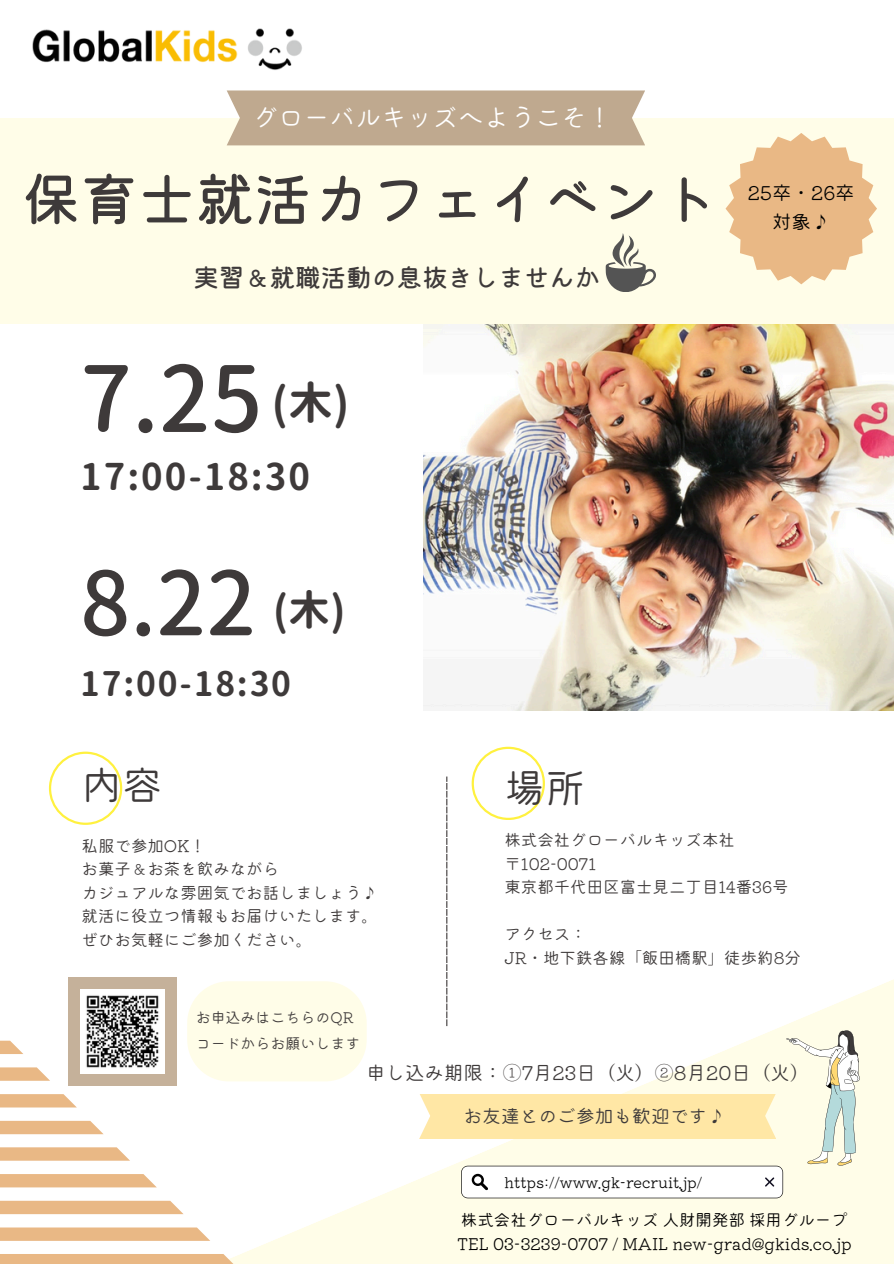
<style>
.page{position:relative;width:894px;height:1264px;background:#fff}
.page>*{position:absolute;margin:0;border:0;box-sizing:border-box;transform-origin:0 0}
.t1{font:500 90.75px "Gen Jyuu Gothic";color:#3e3a3a}
.t2{font:500 87.75px "Gen Jyuu Gothic";color:#3e3a3a}
.t3{font:57.9px "Mamelon 5 Hi Regular";color:#3e3a3a}
.t4{font:700 44.4px "Gen Jyuu Gothic";color:#3e3a3a}
.t5{font:700 41.4px "Gen Jyuu Gothic";color:#3e3a3a}
.t6{font:40.35px "Mamelon 3 Hi Regular";color:#3e3a3a}
.t7{font:700 36.6px "Gen Jyuu Gothic";letter-spacing:.055em;color:#3e3a3a}
.t8{font:700 33.6px "Gen Jyuu Gothic";letter-spacing:.055em;color:#3e3a3a}
.t9{font:25.65px "Mamelon 3 Hi Regular";color:#fff}
.t10{font:25.35px "Mamelon 5 Hi Regular";color:#3e3a3a}
.t11{font:19.5px "Mamelon 3 Hi Regular";color:#3e3a3a}
.t12{font:19.5px "Mamelon 3 Hi Regular";color:#000}
.t13{font:18.75px "Mamelon 3 Hi Regular";color:#3e3a3a}
.t14{font:16.5px "Mamelon 3 Hi Regular";color:#3e3a3a}
.t15{font:16.5px "Mamelon 3 Hi Regular";color:#000}
.t16{font:15px "Mamelon 3 Hi Regular";color:#000}
.t17{font:15px/25.8px "Mamelon 3 Hi Regular";color:#3e3a3a}
</style>
<div class="page">
<svg style="left:173px;top:977px;width:720px;height:286px;fill:#fffde8"></svg>
<svg style="left:0;top:1040px;width:23px;height:14px"></svg>
<svg style="left:0;top:1067px;width:49px;height:13px"></svg>
<svg style="left:0;top:1094px;width:76px;height:13px"></svg>
<svg style="left:0;top:1120px;width:103px;height:14px"></svg>
<svg style="left:0;top:1147px;width:129px;height:13px;background:#eabc8d"></svg>
<div style="left:0;top:1174px;width:157px;height:13px;background:#e9b885"></div>
<svg style="left:0;top:1200px;width:183px;height:14px;background:#eabe8f"></svg>
<svg style="left:0;top:1227px;width:210px;height:13px;background:#eabc8d"></svg>
<svg style="left:0;top:1253px;width:237px;height:10px;background:#ebc194"></svg>
<img style="left:423px;top:324px;width:470px;height:387px">
<div style="left:0;top:118px;width:893px;height:206px;background:#fffde8"></div>
<svg style="left:49px;top:751px;width:73px;height:73px"></svg>
<div style="left:68px;top:977px;width:108px;height:108px;background:#c5b19a"></div>
<svg style="left:605px;top:233px;width:51px;height:59px"></svg>
<img style="left:32px;top:28px;width:270px;height:42px">
<svg style="left:419px;top:746px;width:440px;height:452px"></svg>
<svg style="left:187px;top:981px;width:179px;height:100px;background:#fffde9"></svg>
<div style="left:227px;top:91px;width:417px;height:54px;background:#bfa98f"></div>
<img style="left:80px;top:989px;width:85px;height:84px">
<svg style="left:725px;top:133px;width:151px;height:151px"></svg>
<h1 class="t9" style="left:252px;top:104px;width:361px">グローバルキッズへようこそ！</h1>
<h4 class="t3" style="left:22px;top:170px;width:696px">保育士就活カフェイベント</h4>
<p class="t10" style="left:193px;top:264px;width:408px">実習＆就職活動の息抜きしませんか</p>
<p class="t1" style="left:80px;top:334px;width:183px">7.25</p>
<p class="t4" style="left:271px;top:372px;width:79px">(木)</p>
<p class="t7" style="left:80px;top:451px;width:231px">17:00-18:30</p>
<p class="t2" style="left:80px;top:541px;width:177px">8.22</p>
<p class="t5" style="left:273px;top:581px;width:74px">(木)</p>
<p class="t8" style="left:80px;top:660px;width:212px">17:00-18:30</p>
<h5 class="t12" style="left:747px;top:183px;width:108px">25卒・26卒</h5>
<h4 class="t12" style="left:771px;top:211px;width:60px">対象♪</h4>
<p class="t6" style="left:82px;top:764px;width:82px">内容</p>
<p class="t14" style="left:82px;top:837px;width:126px">私服で参加OK！</p>
<p class="t14" style="left:82px;top:860px;width:199px">お菓子＆お茶を飲みながら</p>
<h6 class="t14" style="left:82px;top:884px;width:298px">カジュアルな雰囲気でお話しましょう♪</h6>
<p class="t14" style="left:82px;top:907px;width:298px">就活に役立つ情報もお届けいたします。</p>
<p class="t14" style="left:82px;top:931px;width:232px">ぜひお気軽にご参加ください。</p>
<h5 class="t17" style="left:196px;top:1004px;width:166px">お申込みはこちらのQRコードからお願いします</h5>
<p class="t6" style="left:504px;top:767px;width:82px">場所</p>
<p class="t14" style="left:504px;top:831px;width:232px">株式会社グローバルキッズ本社</p>
<p class="t14" style="left:504px;top:855px;width:93px">〒102-0071</p>
<p class="t14" style="left:504px;top:878px;width:285px">東京都千代田区富士見二丁目 14番36号</p>
<p class="t14" style="left:504px;top:925px;width:84px">アクセス：</p>
<p class="t14" style="left:504px;top:949px;width:298px">JR・地下鉄各線「飯田橋駅」徒歩約8分</p>
<p class="t11" style="left:366px;top:1063px;width:444px">申し込み期限：①7月 23日（火）②8月 20日（火）</p>
<h3 class="t13" style="left:463px;top:1106px;width:264px">お友達とのご参加も歓迎です♪</h3>
<p class="t16" style="left:504px;top:1174px;width:199px">https://www.gk-recruit.jp/</p>
<p class="t15" style="left:461px;top:1211px;width:388px">株式会社グローバルキッズ人財開発部採用グループ</p>
<h6 class="t15" style="left:457px;top:1234px;width:396px">TEL 03-3239-0707 / MAIL new-grad@gkids.co.jp</h6>
</div>
